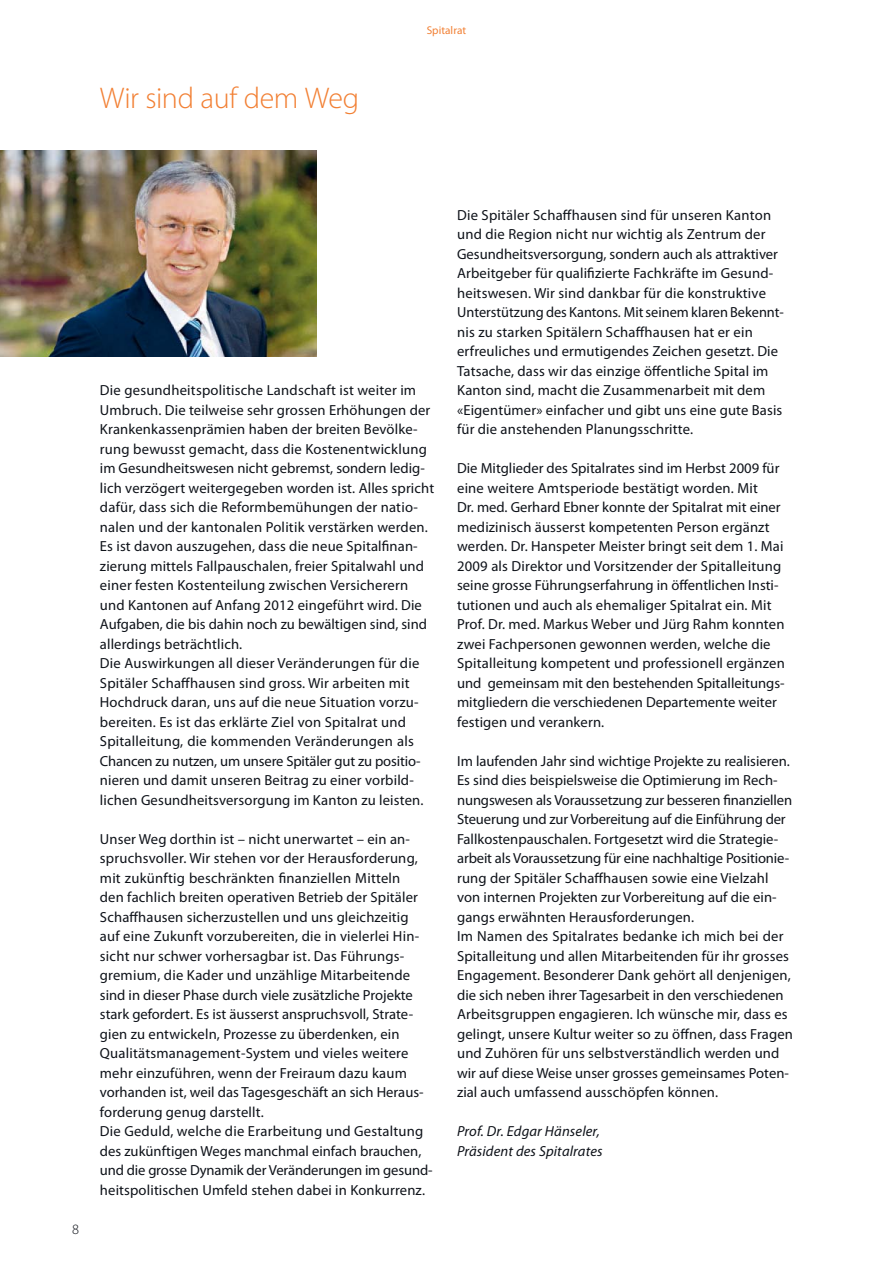
<style>
.page{position:relative;width:893px;height:1263px;background:#fff}
.page>*{position:absolute;margin:0;border:0;box-sizing:border-box;transform-origin:0 0}
.t1{font:300 30px "Myriad Pro";letter-spacing:-.015em;color:#f28034}
.t2{font:14.7px/19.5px "Myriad Pro";letter-spacing:.01em;color:#0e1219}
.t3{font:italic 14.7px/19.5px "Myriad Pro";letter-spacing:.01em;color:#0e1219}
.t4{font:300 14.25px "Myriad Pro";color:#0e1219}
.t5{font:11.25px "Myriad Pro";letter-spacing:.005em;color:#f28034}
</style>
<div class="page">
<img style="left:0;top:151px;width:317px;height:205px">
<h1 class="t1" style="left:100px;top:86px;width:261px">Wir sind auf dem Weg</h1>
<p class="t5" style="left:427px;top:26px;width:41px">Spitalrat</p>
<p class="t4" style="left:72px;top:1224px;width:8px">8</p>
<p class="t2" style="left:100px;top:382px;width:336px">Die gesundheitspolitische Landschaft ist weiter im Umbruch. Die teilweise sehr grossen Erhöhungen der Krankenkassenprämien haben der breiten Bevölke&shy;rung bewusst gemacht, dass die Kostenentwicklung im Gesundheitswesen nicht gebremst, sondern ledig&shy;lich verzögert weitergegeben worden ist. Alles spricht dafür, dass sich die Reformbemühungen der natio&shy;nalen und der kantonalen Politik verstärken werden.<br>Es ist davon auszugehen, dass die neue Spitalfinan&shy;zierung mittels Fallpauschalen, freier Spitalwahl und einer festen Kostenteilung zwischen Versicherern und Kantonen auf Anfang 2012 eingeführt wird. Die Aufgaben, die bis dahin noch zu bewältigen sind, sind allerdings beträchtlich.<br>Die Auswirkungen all dieser Veränderungen für die Spitäler Schaffhausen sind gross. Wir arbeiten mit Hochdruck daran, uns auf die neue Situation vorzu&shy;bereiten. Es ist das erklärte Ziel von Spitalrat und Spitalleitung, die kommenden Veränderungen als Chancen zu nutzen, um unsere Spitäler gut zu positio&shy;nieren und damit unseren Beitrag zu einer vorbild&shy;lichen Gesundheitsversorgung im Kanton zu leisten.</p>
<p class="t2" style="left:100px;top:831px;width:334px">Unser Weg dorthin ist – nicht unerwartet – ein an&shy;spruchsvoller. Wir stehen vor der Herausforderung, mit zukünftig beschränkten finanziellen Mitteln<br>den fachlich breiten operativen Betrieb der Spitäler Schaffhausen sicherzustellen und uns gleichzeitig<br>auf eine Zukunft vorzubereiten, die in vielerlei Hin&shy;sicht nur schwer vorhersagbar ist. Das Führungs&shy;gremium, die Kader und unzählige Mitarbeitende sind in dieser Phase durch viele zusätzliche Projekte stark gefordert. Es ist äusserst anspruchsvoll, Strate&shy;gien zu entwickeln, Prozesse zu überdenken, ein Qualitätsmanagement-System und vieles weitere mehr einzuführen, wenn der Freiraum dazu kaum vorhanden ist, weil das Tagesgeschäft an sich Heraus&shy;forderung genug darstellt.<br>Die Geduld, welche die Erarbeitung und Gestaltung des zukünftigen Weges manchmal einfach brauchen, und die grosse Dynamik der Veränderungen im gesund&shy;heitspolitischen Umfeld stehen dabei in Konkurrenz.</p>
<p class="t2" style="left:457px;top:207px;width:328px">Die Spitäler Schaffhausen sind für unseren Kanton und die Region nicht nur wichtig als Zentrum der Gesundheitsversorgung, sondern auch als attraktiver Arbeitgeber für qualifizierte Fachkräfte im Gesund&shy;heitswesen. Wir sind dankbar für die konstruktive Unterstützung des Kantons. Mit seinem klaren Bekennt&shy;nis zu starken Spitälern Schaffhausen hat er ein erfreuliches und ermutigendes Zeichen gesetzt. Die Tatsache, dass wir das einzige öffentliche Spital im Kanton sind, macht die Zusammenarbeit mit dem «Eigentümer» einfacher und gibt uns eine gute Basis für die anstehenden Planungsschritte.</p>
<p class="t2" style="left:457px;top:460px;width:329px">Die Mitglieder des Spitalrates sind im Herbst 2009 für eine weitere Amtsperiode bestätigt worden. Mit<br>Dr. med. Gerhard Ebner konnte der Spitalrat mit einer medizinisch äusserst kompetenten Person ergänzt werden. Dr. Hanspeter Meister bringt seit dem 1. Mai 2009 als Direktor und Vorsitzender der Spitalleitung seine grosse Führungserfahrung in öffentlichen Insti&shy;tutionen und auch als ehemaliger Spitalrat ein. Mit Prof. Dr. med. Markus Weber und Jürg Rahm konnten zwei Fachpersonen gewonnen werden, welche die Spitalleitung kompetent und professionell ergänzen und gemeinsam mit den bestehenden Spitalleitungs&shy;mitgliedern die verschiedenen Departemente weiter festigen und verankern.</p>
<p class="t2" style="left:457px;top:753px;width:337px">Im laufenden Jahr sind wichtige Projekte zu realisieren.<br>Es sind dies beispielsweise die Optimierung im Rech&shy;nungswesen als Voraussetzung zur besseren finanziellen Steuerung und zur Vorbereitung auf die Einführung der Fallkostenpauschalen. Fortgesetzt wird die Strategie&shy;arbeit als Voraussetzung für eine nachhaltige Positionie&shy;rung der Spitäler Schaffhausen sowie eine Vielzahl von internen Projekten zur Vorbereitung auf die ein&shy;gangs erwähnten Herausforderungen.<br>Im Namen des Spitalrates bedanke ich mich bei der Spitalleitung und allen Mitarbeitenden für ihr grosses Engagement. Besonderer Dank gehört all denjenigen, die sich neben ihrer Tagesarbeit in den verschiedenen Arbeitsgruppen engagieren. Ich wünsche mir, dass es gelingt, unsere Kultur weiter so zu öffnen, dass Fragen und Zuhören für uns selbstverständlich werden und wir auf diese Weise unser grosses gemeinsames Poten&shy;zial auch umfassend ausschöpfen können.</p>
<p class="t3" style="left:457px;top:1123px;width:147px">Prof. Dr. Edgar Hänseler,<br>Präsident des Spitalrates</p>
</div>
